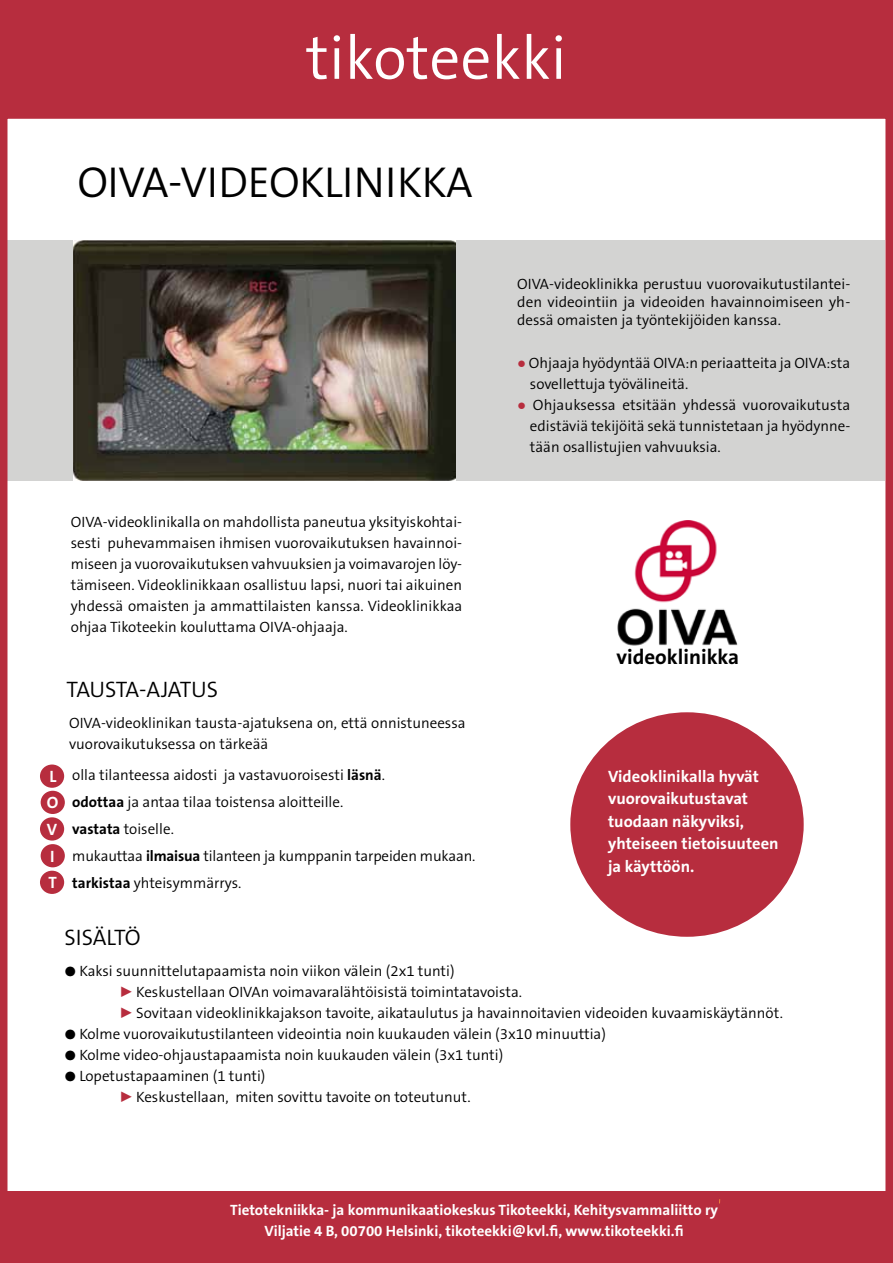
<style>
.page{position:relative;width:893px;height:1263px;background:#fff}
.page>*{position:absolute;margin:0;border:0;box-sizing:border-box;transform-origin:0 0}
.t1{font:300 61.5px "The Sans OT4";color:#fff}
.t2{font:300 43.5px "The Sans OT4";letter-spacing:-.01em;color:#000}
.t3{font:300 22.5px "The Sans OT4";letter-spacing:-.02em;color:#000}
.t4{font:700 21px "The Sans OT7";color:#000}
.t5{font:700 16.5px/22.5px "The Sans OT7";color:#fff}
.t6{font:300 15px/21px "The Sans OT4";color:#000}
.t7{font:700 15px/21px "The Sans OT7";color:#fff;text-align:center}
.s1{font-family:"The Sans OT7";font-weight:700}
.s2{font-family:"Arial Narrow";font-weight:400;color:#b72d3e}
.s3{font-size:13.5px}
.s4{font-family:"The Sans OT7";font-weight:700;color:#b72d3e}
</style>
<div class="page">
<div style="left:7px;top:240px;width:877px;height:241px;background:#d3d3d2"></div>
<div style="left:2px;top:1191px;width:885px;height:72px;background:#b72d3e"></div>
<div style="left:570px;top:712px;width:234px;height:225px;background:#b72d3e;border-radius:50%"></div>
<img style="left:617px;top:521px;width:121px;height:125px">
<div style="left:0;top:111px;width:893px;height:1152px;border:8px solid #b72d3e"></div>
<div style="left:0;top:0;width:893px;height:111px;background:#b72d3e"></div>
<img style="left:73px;top:240px;width:382px;height:240px">
<div style="left:40px;top:764px;width:24px;height:24px;background:#b72d3e;border-radius:50%"></div>
<div style="left:41px;top:791px;width:24px;height:23px;background:#b72d3e;border-radius:50%"></div>
<div style="left:40px;top:817px;width:24px;height:23px;background:#b72d3e;border-radius:50%"></div>
<div style="left:41px;top:844px;width:24px;height:23px;background:#b72d3e;border-radius:50%"></div>
<div style="left:40px;top:871px;width:24px;height:23px;background:#b72d3e;border-radius:50%"></div>
<h1 class="t1" style="left:306px;top:19px;width:262px">tikoteekki</h1>
<h2 class="t2" style="left:77px;top:155px;width:397px">OIVA-VIDEOKLINIKKA</h2>
<p class="t6" style="left:71px;top:512px;width:393px;text-align:justify">OIVA-videoklinikalla on mahdollista paneutua yksityiskohtai&shy;sesti puhevammaisen ihmisen vuorovaikutuksen havainnoi&shy;miseen ja vuorovaikutuksen vahvuuksien ja voimavarojen löy&shy;tämiseen. Videoklinikkaan osallistuu lapsi, nuori tai aikuinen yhdessä omaisten ja ammattilaisten kanssa. Videoklinikkaa ohjaa Tikoteekin kouluttama OIVA-ohjaaja.</p>
<p class="t5" style="left:47px;top:763px;width:13px;line-height:26.5px">L<br>O<br>V<br>I<br>T</p>
<h3 class="t3" style="left:67px;top:675px;width:153px">TAUSTA-AJATUS</h3>
<p class="t6" style="left:69px;top:712px;width:398px">OIVA-videoklinikan tausta-ajatuksena on, että onnistuneessa vuorovaikutuksessa on tärkeää</p>
<p class="t6" style="left:72px;top:761px;width:405px;line-height:27px">olla tilanteessa aidosti ja vastavuoroisesti <span class="s1">läsnä</span>.<br><span class="s1">odottaa</span> ja antaa tilaa toistensa aloitteille.<br><span class="s1">vastata</span> toiselle.<br>mukauttaa <span class="s1">ilmaisua</span> tilanteen ja kumppanin tarpeiden mukaan. <span class="s1">tarkistaa</span> yhteisymmärrys.</p>
<h3 class="t3" style="left:65px;top:923px;width:78px">SISÄLTÖ</h3>
<p class="t6" style="left:517px;top:275px;width:335px;line-height:18px;text-align:justify">OIVA-videoklinikka perustuu vuorovaikutustilantei&shy;den videointiin ja videoiden havainnoimiseen yh&shy;dessä omaisten ja työntekijöiden kanssa.</p>
<p class="t6" style="left:530px;top:352px;width:322px;text-indent:-13px"><span class="s2">●</span> Ohjaaja hyödyntää OIVA:n periaatteita ja OIVA:sta sovellettuja työvälineitä.</p>
<p class="t6" style="left:530px;top:394px;width:322px;text-align:justify;text-indent:-13px"><span class="s2">●</span> Ohjauksessa etsitään yhdessä vuorovaikutusta edistäviä tekijöitä sekä tunnistetaan ja hyödynne&shy;tään osallistujien vahvuuksia.</p>
<h3 class="t4" style="left:617px;top:643px;width:124px">videoklinikka</h3>
<p class="t5" style="left:608px;top:765px;width:172px">Videoklinikalla hyvät vuorovaikutustavat tuodaan näkyviksi, yhteiseen tietoisuuteen ja käyttöön.</p>
<p class="t6" style="left:119px;top:961px;width:666px;text-indent:-54px"><span class="s3">●</span> Kaksi suunnittelutapaamista noin viikon välein (2x1 tunti)<br><span class="s4">►</span> Keskustellaan OIVAn voimavaralähtöisistä toimintatavoista.<br><span class="s4">►</span> Sovitaan videoklinikkajakson tavoite, aikataulutus ja havainnoitavien videoiden kuvaamiskäytännöt.</p>
<p class="t6" style="left:65px;top:1024px;width:543px"><span class="s3">●</span> Kolme vuorovaikutustilanteen videointia noin kuukauden välein (3x10 minuuttia)</p>
<p class="t6" style="left:65px;top:1045px;width:440px"><span class="s3">●</span> Kolme video-ohjaustapaamista noin kuukauden välein (3x1 tunti)</p>
<p class="t6" style="left:119px;top:1066px;width:353px;text-indent:-54px"><span class="s3">●</span> Lopetustapaaminen (1 tunti)<br><span class="s4">►</span> Keskustellaan, miten sovittu tavoite on toteutunut.</p>
<p class="t7" style="left:230px;top:1199px;width:489px">Tietotekniikka- ja kommunikaatiokeskus Tikoteekki, Kehitysvammaliitto ry<br>Viljatie 4 B, 00700 Helsinki, tikoteekki@kvl.fi, www.tikoteekki.fi</p>
</div>
